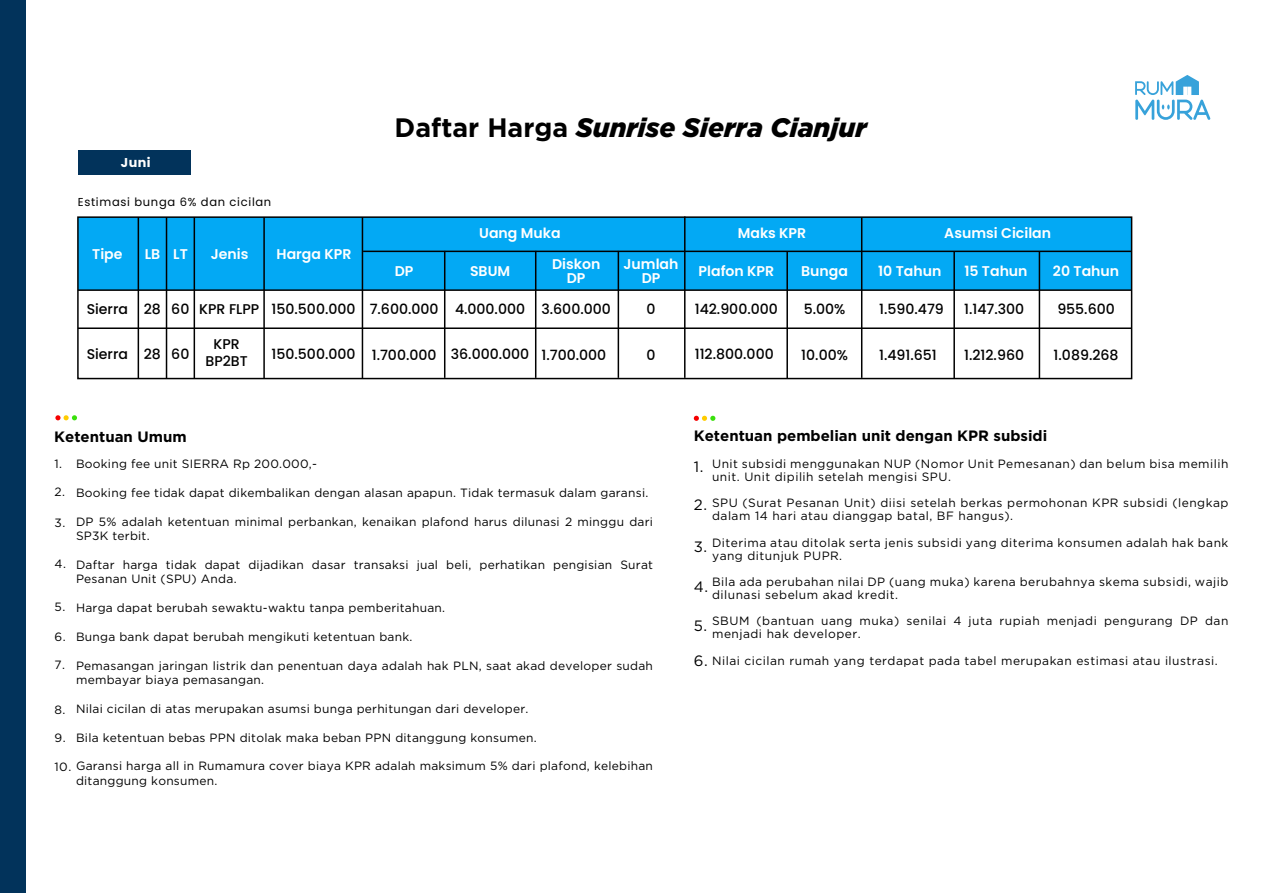
<style>
.page{position:relative;width:1263px;height:893px;background:#fff}
.page>*{position:absolute;margin:0;border:0;box-sizing:border-box;transform-origin:0 0}
.t1{font:italic 900 26.7px "Gotham";color:#000}
.t2{font:700 15px "Gotham";color:#000}
.t3{font:15px "Gotham";color:#000}
.t4{font:500 14.1px/17px "Poppins";color:#000;text-align:center}
.t5{font:600 14.1px/14.1px "Poppins";color:#fff;text-align:center}
.t6{font:700 12.75px "Poppins";color:#fff}
.t7{font:12px/14.4px "Gotham";letter-spacing:.02em;color:#000}
.t8{font:12px/13px "Gotham";letter-spacing:.04em;color:#000}
.t9{font:11.55px "Poppins";letter-spacing:.06em;color:#000}
.s1{font-weight:700;font-style:normal}
</style>
<div class="page">
<div style="left:79px;top:150px;width:112px;height:25px;background:#02335b"></div>
<svg style="left:1135px;top:75px;width:75px;height:45px"></svg>
<svg style="left:55px;top:415px;width:22px;height:5px"></svg>
<svg style="left:694px;top:416px;width:21px;height:5px"></svg>
<div style="left:0;top:0;width:26px;height:893px;background:#02335b"></div>
<div style="left:78px;top:217px;width:1054px;height:73px;background:#03a9f4"></div>
<div style="left:77px;top:216px;width:1055px;height:163px;border:2px solid #000"></div>
<hr style="left:138px;top:217px;width:1px;height:161px;background:#000">
<hr style="left:166px;top:217px;width:1px;height:161px;background:#000">
<hr style="left:194px;top:217px;width:1px;height:161px;background:#000">
<hr style="left:263px;top:217px;width:2px;height:161px;background:#000">
<hr style="left:362px;top:217px;width:1px;height:161px;background:#000">
<hr style="left:786px;top:252px;width:2px;height:126px;background:#000">
<hr style="left:363px;top:251px;width:768px;height:1px;background:#000">
<hr style="left:78px;top:289px;width:1053px;height:2px;background:#000">
<hr style="left:78px;top:327px;width:1053px;height:2px;background:#000">
<hr style="left:444px;top:251px;width:1px;height:127px;background:#000">
<hr style="left:535px;top:251px;width:1px;height:127px;background:#000">
<hr style="left:618px;top:251px;width:1px;height:127px;background:#000">
<hr style="left:684px;top:216px;width:1px;height:162px;background:#000">
<hr style="left:861px;top:218px;width:1px;height:160px;background:#000">
<hr style="left:953px;top:252px;width:2px;height:127px;background:#000">
<hr style="left:1039px;top:252px;width:1px;height:127px;background:#000">
<p class="t6" style="left:121px;top:156px;width:31px">Juni</p>
<p class="t9" style="left:78px;top:195px;width:195px">Estimasi bunga 6% dan cicilan</p>
<p class="t5" style="left:92px;top:247px;width:32px">Tipe</p>
<p class="t5" style="left:145px;top:247px;width:44px">LB LT</p>
<p class="t5" style="left:211px;top:247px;width:39px">Jenis</p>
<p class="t5" style="left:277px;top:247px;width:76px">Harga KPR</p>
<p class="t4" style="left:87px;top:300px;width:174px">Sierra 28 60 KPR FLPP</p>
<p class="t4" style="left:87px;top:345px;width:104px">Sierra 28 60</p>
<p class="t4" style="left:206px;top:336px;width:44px">KPR<br>BP2BT</p>
<p class="t4" style="left:272px;top:300px;width:86px">150.500.000</p>
<p class="t4" style="left:272px;top:346px;width:86px">150.500.000</p>
<h1 class="t1" style="left:395px;top:109px;width:474px"><span class="s1">Daftar Harga</span> Sunrise Sierra Cianjur</h1>
<p class="t5" style="left:479px;top:226px;width:83px">Uang Muka</p>
<p class="t5" style="left:738px;top:226px;width:70px">Maks KPR</p>
<p class="t5" style="left:944px;top:226px;width:108px">Asumsi Cicilan</p>
<p class="t5" style="left:395px;top:264px;width:20px">DP</p>
<p class="t5" style="left:470px;top:264px;width:42px">SBUM</p>
<p class="t4" style="left:370px;top:300px;width:70px">7.600.000</p>
<p class="t4" style="left:372px;top:346px;width:66px">1.700.000</p>
<p class="t4" style="left:455px;top:300px;width:72px">4.000.000</p>
<p class="t4" style="left:451px;top:346px;width:80px">36.000.000</p>
<p class="t5" style="left:552px;top:257px;width:50px">Diskon<br>DP</p>
<p class="t4" style="left:541px;top:300px;width:71px">3.600.000</p>
<p class="t4" style="left:541px;top:347px;width:66px">1.700.000</p>
<p class="t5" style="left:623px;top:257px;width:56px">Jumlah<br>DP</p>
<p class="t5" style="left:699px;top:264px;width:77px">Plafon KPR</p>
<p class="t5" style="left:801px;top:264px;width:48px">Bunga</p>
<p class="t5" style="left:878px;top:264px;width:65px">10 Tahun</p>
<p class="t4" style="left:879px;top:301px;width:66px">1.590.479</p>
<p class="t5" style="left:1053px;top:264px;width:68px">20 Tahun</p>
<p class="t4" style="left:1057px;top:301px;width:59px">955.600</p>
<p class="t5" style="left:964px;top:264px;width:65px">15 Tahun</p>
<p class="t4" style="left:964px;top:301px;width:62px">1.147.300</p>
<p class="t4" style="left:695px;top:300px;width:85px">142.900.000</p>
<p class="t4" style="left:695px;top:346px;width:81px">112.800.000</p>
<p class="t4" style="left:646px;top:300px;width:11px">0</p>
<p class="t4" style="left:646px;top:347px;width:11px">0</p>
<p class="t4" style="left:804px;top:301px;width:43px">5.00%</p>
<p class="t4" style="left:801px;top:347px;width:48px">10.00%</p>
<p class="t4" style="left:879px;top:347px;width:59px">1.491.651</p>
<p class="t4" style="left:964px;top:347px;width:62px">1.212.960</p>
<p class="t4" style="left:1054px;top:347px;width:66px">1.089.268</p>
<p class="t2" style="left:54px;top:427px;width:134px">Ketentuan Umum</p>
<p class="t2" style="left:694px;top:426px;width:355px">Ketentuan pembelian unit dengan KPR subsidi</p>
<p class="t8" style="left:712px;top:457px;width:518px">Unit subsidi menggunakan NUP (Nomor Unit Pemesanan) dan belum bisa memilih unit. Unit dipilih setelah mengisi SPU.</p>
<p class="t8" style="left:712px;top:496px;width:518px">SPU (Surat Pesanan Unit) diisi setelah berkas permohonan KPR subsidi (lengkap dalam 14 hari atau dianggap batal, BF hangus).</p>
<p class="t8" style="left:712px;top:536px;width:518px">Diterima atau ditolak serta jenis subsidi yang diterima konsumen adalah hak bank yang ditunjuk PUPR.</p>
<p class="t8" style="left:712px;top:575px;width:518px">Bila ada perubahan nilai DP (uang muka) karena berubahnya skema subsidi, wajib dilunasi sebelum akad kredit.</p>
<p class="t8" style="left:712px;top:614px;width:518px">SBUM (bantuan uang muka) senilai 4 juta rupiah menjadi pengurang DP dan menjadi hak developer.</p>
<p class="t8" style="left:712px;top:654px;width:507px">Nilai cicilan rumah yang terdapat pada tabel merupakan estimasi atau ilustrasi.</p>
<p class="t7" style="left:76px;top:456px;width:242px">Booking fee unit SIERRA Rp 200.000,-</p>
<p class="t7" style="left:76px;top:485px;width:574px">Booking fee tidak dapat dikembalikan dengan alasan apapun. Tidak termasuk dalam garansi.</p>
<p class="t7" style="left:76px;top:514px;width:578px">DP 5% adalah ketentuan minimal perbankan, kenaikan plafond harus dilunasi 2 minggu dari<br>SP3K terbit.</p>
<p class="t7" style="left:76px;top:557px;width:578px">Daftar harga tidak dapat dijadikan dasar transaksi jual beli, perhatikan pengisian Surat<br>Pesanan Unit (SPU) Anda.</p>
<p class="t7" style="left:76px;top:600px;width:371px">Harga dapat berubah sewaktu-waktu tanpa pemberitahuan.</p>
<p class="t7" style="left:76px;top:629px;width:338px">Bunga bank dapat berubah mengikuti ketentuan bank.</p>
<p class="t7" style="left:76px;top:658px;width:578px">Pemasangan jaringan listrik dan penentuan daya adalah hak PLN, saat akad developer sudah membayar biaya pemasangan.</p>
<p class="t7" style="left:76px;top:701px;width:454px">Nilai cicilan di atas merupakan asumsi bunga perhitungan dari developer.</p>
<p class="t7" style="left:76px;top:730px;width:462px">Bila ketentuan bebas PPN ditolak maka beban PPN ditanggung konsumen.</p>
<p class="t7" style="left:76px;top:759px;width:578px;text-indent:-21px">10. Garansi harga all in Rumamura cover biaya KPR adalah maksimum 5% dari plafond, kelebihan ditanggung konsumen.</p>
<p class="t7" style="left:55px;top:456px;width:9px">1.</p>
<p class="t7" style="left:55px;top:484px;width:12px">2.</p>
<p class="t7" style="left:55px;top:515px;width:12px">3.</p>
<p class="t7" style="left:55px;top:557px;width:13px">4.</p>
<p class="t7" style="left:55px;top:599px;width:12px">5.</p>
<p class="t7" style="left:55px;top:630px;width:13px">6.</p>
<p class="t7" style="left:55px;top:658px;width:12px">7.</p>
<p class="t7" style="left:55px;top:702px;width:12px">8.</p>
<p class="t7" style="left:55px;top:730px;width:13px">9.</p>
<p class="t3" style="left:694px;top:457px;width:11px">1.</p>
<p class="t3" style="left:694px;top:495px;width:15px">2.</p>
<p class="t3" style="left:694px;top:537px;width:15px">3.</p>
<p class="t3" style="left:694px;top:577px;width:16px">4.</p>
<p class="t3" style="left:694px;top:616px;width:15px">5.</p>
<p class="t3" style="left:694px;top:651px;width:15px">6.</p>
</div>
